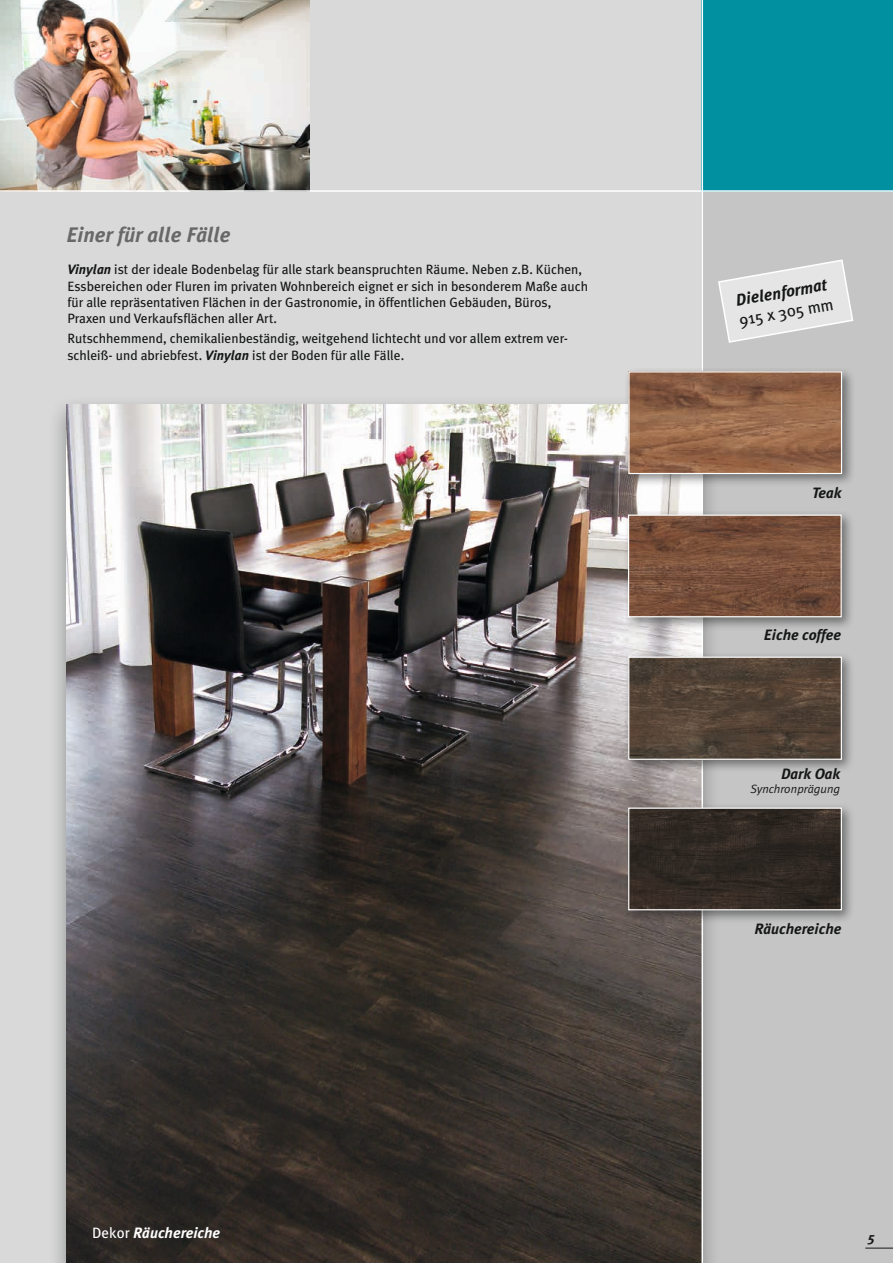
<style>
.page{position:relative;width:893px;height:1263px;background:#d9d9da}
.page>*{position:absolute;margin:0;border:0;box-sizing:border-box;transform-origin:0 0}
.t1{font:italic 700 21px "Meta Plus";color:#686868}
.t2{font:italic 700 16.5px "Meta Plus";color:#151616}
.t3{font:16.5px "Meta Plus";color:#151616}
.t4{font:italic 700 15px "Meta Plus";color:#151616}
.t5{font:italic 700 15px "Meta Plus";color:#fff}
.t6{font:13.5px/16.2px "Meta Plus";color:#151616}
.t7{font:italic 700 13.5px "Meta Plus";color:#151616}
.t8{font:italic 12px "Meta Plus Normal";color:#151616}
.s1{font-weight:700;font-style:italic}
.s2{font-weight:400;font-style:normal}
</style>
<div class="page">
<div style="left:702px;top:176px;width:191px;height:1087px;background:#c5c5c5"></div>
<div style="left:702px;top:0;width:191px;height:191px;background:#0090a0"></div>
<div style="left:48px;top:395px;width:672px;height:868px;background:#151616;opacity:.4"></div>
<img style="left:66px;top:405px;width:635px;height:858px">
<svg style="left:865px;top:1248px;width:28px;height:1px"></svg>
<hr style="left:701px;top:0;width:2px;height:1263px;background:#fff">
<svg style="left:718px;top:259px;width:136px;height:84px"></svg>
<img style="left:0;top:0;width:309px;height:190px">
<div style="left:624px;top:367px;width:231px;height:120px;background:#151616;opacity:.5"></div>
<img style="left:630px;top:373px;width:210px;height:99px">
<div style="left:628px;top:371px;width:214px;height:103px;border:1px solid #fff"></div>
<div style="left:623px;top:510px;width:232px;height:121px;background:#151616;opacity:.5"></div>
<img style="left:630px;top:516px;width:210px;height:99px">
<div style="left:628px;top:514px;width:214px;height:103px;border:1px solid #fff"></div>
<hr style="left:0;top:190px;width:893px;height:2px;background:#fff">
<div style="left:623px;top:652px;width:232px;height:121px;background:#151616;opacity:.5"></div>
<img style="left:630px;top:659px;width:210px;height:99px">
<div style="left:628px;top:657px;width:214px;height:103px;border:1px solid #fff"></div>
<div style="left:623px;top:803px;width:232px;height:121px;background:#151616;opacity:.5"></div>
<img style="left:630px;top:809px;width:210px;height:99px">
<div style="left:628px;top:807px;width:214px;height:103px;border:1px solid #fff"></div>
<h1 class="t1" style="left:66px;top:222px;width:166px">Einer für alle Fälle</h1>
<p class="t6" style="left:67px;top:261px;width:522px"><span class="s1">Vinylan</span> ist der ideale Bodenbelag für alle stark beanspruchten Räume. Neben z.B. Küchen, Essbereichen oder Fluren im privaten Wohnbereich eignet er sich in besonderem Maße auch für alle repräsentativen Flächen in der Gastronomie, in öffentlichen Gebäuden, Büros, Praxen und Verkaufsflächen aller Art.</p>
<p class="t6" style="left:67px;top:330px;width:502px">Rutschhemmend, chemikalienbeständig, weitgehend lichtecht und vor allem extrem ver&shy;schleiß- und abriebfest. <span class="s1">Vinylan</span> ist der Boden für alle Fälle.</p>
<p class="t5" style="left:92px;top:1224px;width:130px"><span class="s2">Dekor</span> Räuchereiche</p>
<p class="t2" style="left:734px;top:291px;width:94px;rotate:-10deg">Dielenformat</p>
<p class="t3" style="left:738px;top:311px;width:97px;rotate:-10deg">915 x 305 mm</p>
<p class="t4" style="left:812px;top:484px;width:31px">Teak</p>
<p class="t4" style="left:764px;top:626px;width:79px">Eiche coffee</p>
<p class="t4" style="left:781px;top:765px;width:61px">Dark Oak</p>
<p class="t8" style="left:750px;top:782px;width:91px">Synchronprägung</p>
<p class="t4" style="left:754px;top:920px;width:88px">Räuchereiche</p>
<p class="t7" style="left:868px;top:1229px;width:8px">5</p>
</div>
